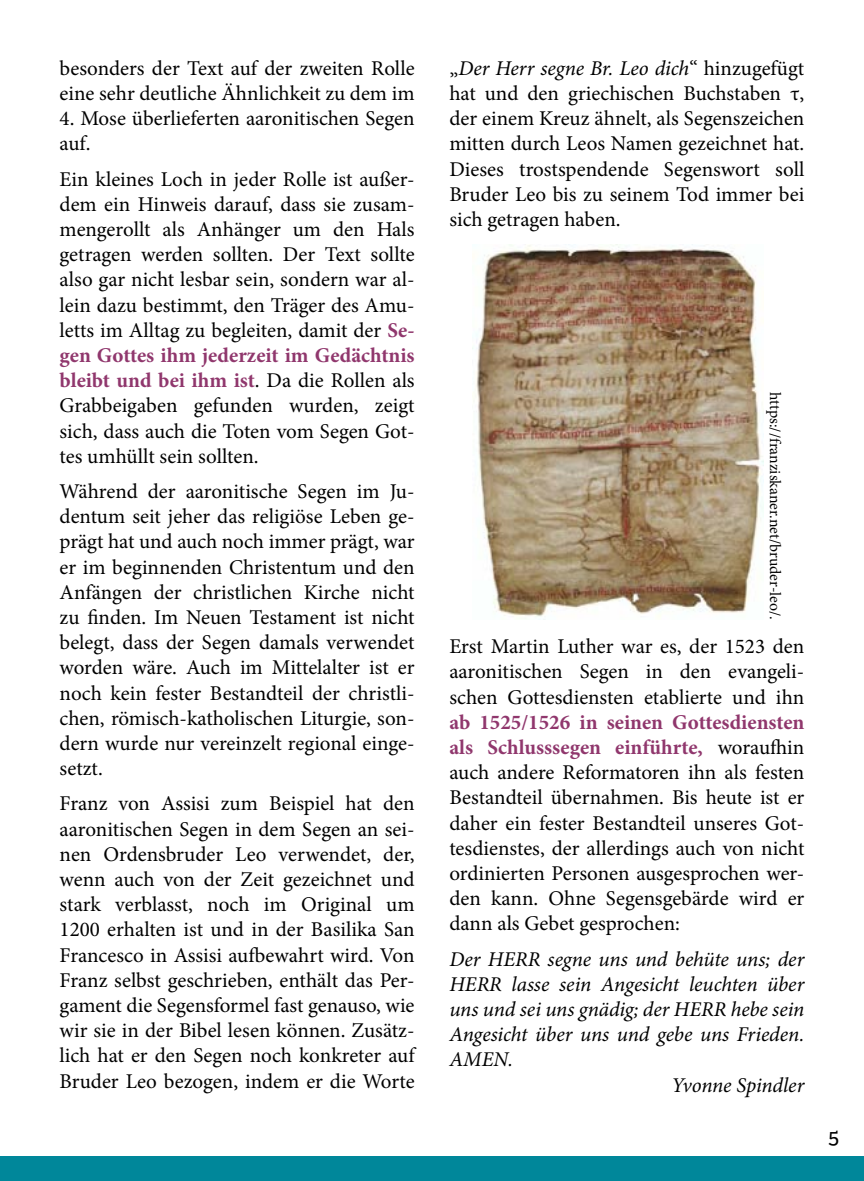
<style>
.page{position:relative;width:864px;height:1181px;background:#fff}
.page>*{position:absolute;margin:0;border:0;box-sizing:border-box;transform-origin:0 0}
.t1{font:21px/25.2px "Minion Pro";color:#000;text-align:justify}
.t2{font:italic 21px "Minion Pro";letter-spacing:-.005em;color:#000}
.t3{font:21px "Adelle";color:#000}
.t4{font:15.75px "Minion Pro";color:#000}
.s1{font-weight:700;color:#90376d}
.s2{font-style:italic}
</style>
<div class="page">
<div style="left:0;top:1156px;width:863px;height:25px;background:#00879a"></div>
<img style="left:472px;top:244px;width:291px;height:376px">
<p class="t1" style="left:60px;top:56px;width:356px">besonders der Text auf der zweiten Rolle eine sehr deutliche Ähnlichkeit zu dem im</p>
<p class="t1" style="left:60px;top:106px;width:356px">4. Mose überlieferten aaronitischen Segen auf.</p>
<p class="t1" style="left:60px;top:166px;width:356px">Ein kleines Loch in jeder Rolle ist außer&shy;dem ein Hinweis darauf, dass sie zusam&shy;mengerollt als Anhänger um den Hals getragen werden sollten. Der Text sollte also gar nicht lesbar sein, sondern war al&shy;lein dazu bestimmt, den Träger des Amu&shy;letts im Alltag zu begleiten, damit der <span class="s1">Se&shy;gen Gottes ihm jederzeit im Gedächtnis bleibt und bei ihm ist</span>. Da die Rollen als Grabbeigaben gefunden wurden, zeigt sich, dass auch die Toten vom Segen Got&shy;tes umhüllt sein sollten.</p>
<p class="t1" style="left:60px;top:479px;width:356px">Während der aaronitische Segen im Ju&shy;dentum seit jeher das religiöse Leben ge&shy;prägt hat und auch noch immer prägt, war er im beginnenden Christentum und den Anfängen der christlichen Kirche nicht zu finden. Im Neuen Testament ist nicht belegt, dass der Segen damals verwendet worden wäre. Auch im Mittelalter ist er noch kein fester Bestandteil der christli&shy;chen, römisch-katholischen Liturgie, son&shy;dern wurde nur vereinzelt regional einge&shy;setzt.</p>
<p class="t1" style="left:60px;top:791px;width:356px">Franz von Assisi zum Beispiel hat den aaronitischen Segen in dem Segen an sei&shy;nen Ordensbruder Leo verwendet, der, wenn auch von der Zeit gezeichnet und stark verblasst, noch im Original um 1200 erhalten ist und in der Basilika San Francesco in Assisi aufbewahrt wird. Von Franz selbst geschrieben, enthält das Per&shy;gament die Segensformel fast genauso, wie wir sie in der Bibel lesen können. Zusätz&shy;lich hat er den Segen noch konkreter auf Bruder Leo bezogen, indem er die Worte</p>
<p class="t1" style="left:449px;top:56px;width:356px">„<span class="s2">Der Herr segne Br. Leo dich</span>“ hinzugefügt hat und den griechischen Buchstaben τ, der einem Kreuz ähnelt, als Segenszeichen mitten durch Leos Namen gezeichnet hat.<br>Dieses trostspendende Segenswort soll Bruder Leo bis zu seinem Tod immer bei sich getragen haben.</p>
<p class="t4" style="left:785px;top:392px;width:229px;rotate:90deg">https://franziskaner.net/bruder-leo/.</p>
<p class="t1" style="left:449px;top:634px;width:356px">Erst Martin Luther war es, der 1523 den aaronitischen Segen in den evangeli&shy;schen Gottesdiensten etablierte und ihn</p>
<p class="t1" style="left:449px;top:709px;width:356px"><span class="s1">ab 1525/1526 in seinen Gottesdiensten als Schlusssegen einführte,</span> woraufhin auch andere Reformatoren ihn als festen Bestandteil übernahmen. Bis heute ist er daher ein fester Bestandteil unseres Got&shy;tesdienstes, der allerdings auch von nicht ordinierten Personen ausgesprochen wer&shy;den kann. Ohne Segensgebärde wird er dann als Gebet gesprochen:</p>
<p class="t2" style="left:449px;top:944px;width:356px">Der HERR segne uns und behüte uns; der</p>
<p class="t2" style="left:449px;top:969px;width:356px">HERR lasse sein Angesicht leuchten über</p>
<p class="t2" style="left:449px;top:995px;width:356px">uns und sei uns gnädig; der HERR hebe sein</p>
<p class="t2" style="left:449px;top:1020px;width:356px">Angesicht über uns und gebe uns Frieden.</p>
<p class="t2" style="left:449px;top:1045px;width:65px">AMEN.</p>
<p class="t2" style="left:671px;top:1070px;width:134px">Yvonne Spindler</p>
<p class="t3" style="left:828px;top:1123px;width:12px">5</p>
</div>
